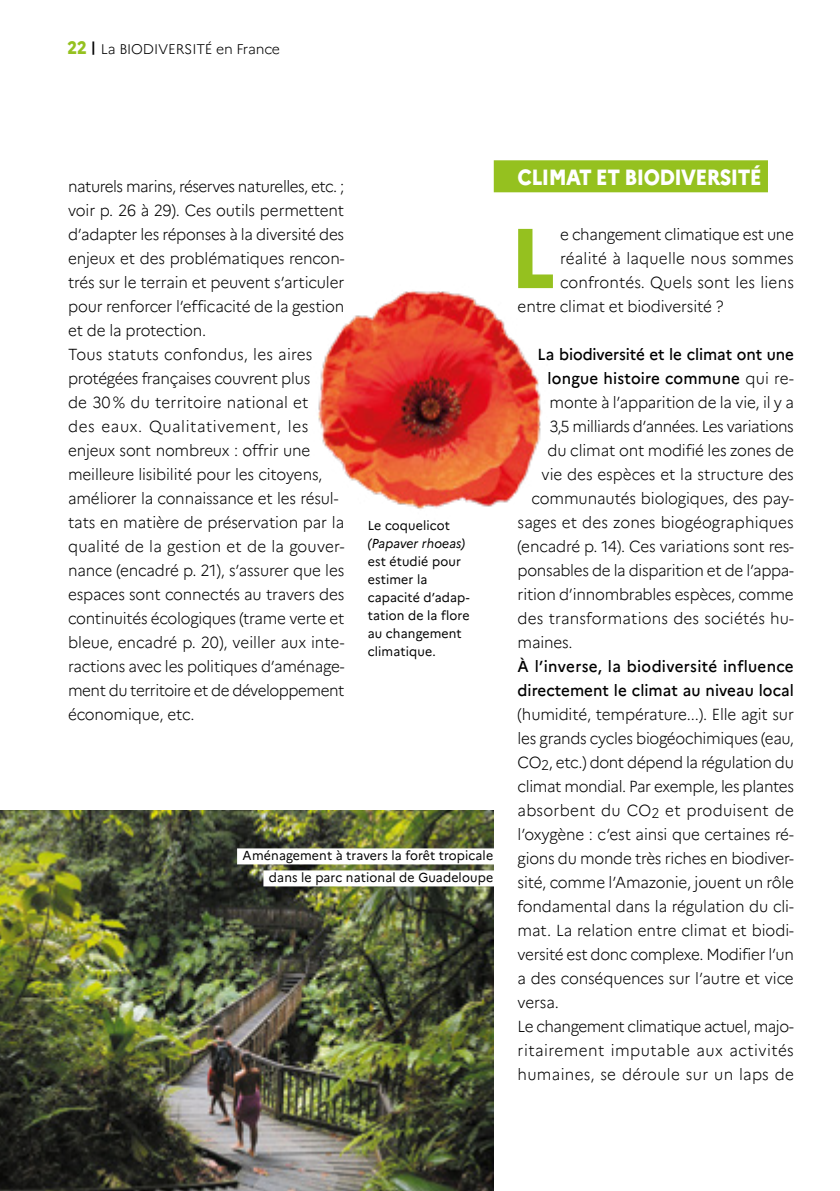
<style>
.page{position:relative;width:840px;height:1191px;background:#fff}
.page>*{position:absolute;margin:0;border:0;box-sizing:border-box;transform-origin:0 0}
.TEXTE_COURANT_Lettrine{font:800 84.6px "Marianne";color:#95c11f;scale:.95 1}
.TEXTE_COURANT_titre_1{font:800 22px "Marianne";letter-spacing:-.03em;color:#fff;scale:.9 1}
.t1{font:800 18px "Marianne";color:#95c11f;scale:.9 1}
.TXT_COURANT_ss_lettrine{font:300 16px/24px "Marianne";letter-spacing:-.01em;color:#000;text-align:justify;scale:.95 1}
.TEXTE_COURANT_Lettrine-2{font:300 16px "Marianne";letter-spacing:-.01em;color:#000;scale:.95 1}
.TXT_COURANT_ss_lettrine-2{font:300 16px "Marianne";letter-spacing:-.03em;color:#000;scale:.95 1}
.TXT_COURANT_ss_lettrine-3{font:300 16px "Marianne";letter-spacing:.01em;color:#000;scale:.95 1}
.TXT_COURANT_ss_lettrine-4{font:500 16px "Marianne";letter-spacing:-.01em;color:#000;scale:.95 1}
.TEXTE_COURANT_Lettrine-3{font:300 16px "Marianne";letter-spacing:.01em;color:#000;scale:.95 1}
.TXT_COURANT_ss_lettrine-5{font:500 16px "Marianne";letter-spacing:.01em;color:#000;scale:.95 1}
.TEXTE_COURANT_Lettrine-4{font:300 16px "Marianne";letter-spacing:.015em;color:#000;scale:.95 1}
.t2{font:300 14px "Marianne";letter-spacing:-.01em;color:#000}
.Légende{font:13px/18px "Marianne";letter-spacing:.01em;color:#000;scale:.95 1}
.Légende_2{font:13px "Marianne";letter-spacing:.01em;color:#000;scale:.95 1}
.s1{font-weight:700;font-size:14px;color:#000}
.s2{font-style:italic}
.s3{font-weight:300}
.s4{font-weight:500}
</style>
<div class="page">
<div style="left:493px;top:160px;width:274px;height:32px;background:#95c11f"></div>
<img style="left:0;top:810px;width:493px;height:381px">
<div style="left:237px;top:848px;width:261px;height:16px;background:#fff"></div>
<div style="left:263px;top:870px;width:235px;height:16px;background:#fff"></div>
<img style="left:318px;top:291px;width:224px;height:219px">
<p class="t1" style="left:67px;top:37px;width:33px">22 <span class="s1">|</span></p>
<p class="t2" style="left:101px;top:40px;width:180px">La BIODIVERSITÉ en France</p>
<p class="TXT_COURANT_ss_lettrine" style="left:68px;top:174px;width:292px">naturels marins, réserves naturelles, etc. ; voir p. 26 à 29). Ces outils permettent d’adapter les réponses à la diversité des enjeux et des problématiques rencon&shy;trés sur le terrain et peuvent s’articuler pour renforcer l’efficacité de la gestion et de la protection.</p>
<p class="TXT_COURANT_ss_lettrine" style="left:68px;top:342px;width:292px;text-align:left">Tous statuts confondus, les aires protégées françaises couvrent plus<br>de 30 % du territoire national et<br>des eaux. Qualitativement, les enjeux sont nombreux : offrir une meilleure lisibilité pour les citoyens, améliorer la connaissance et les résul&shy;tats en matière de préservation par la qualité de la gestion et de la gouver&shy;nance (encadré p. 21), s’assurer que les espaces sont connectés au travers des continuités écologiques (trame verte et bleue, encadré p. 20), veiller aux inte&shy;ractions avec les politiques d’aménage&shy;ment du territoire et de développement économique, etc.</p>
<p class="Légende" style="left:367px;top:516px;width:109px">Le coquelicot <span class="s2">(Papaver rhoeas) </span>est étudié pour estimer la capacité d’adap&shy;tation de la flore au changement climatique.</p>
<p class="Légende_2" style="left:242px;top:848px;width:265px">Aménagement à travers la forêt tropicale</p>
<p class="Légende_2" style="left:269px;top:870px;width:237px">dans le parc national de Guadeloupe</p>
<p class="TEXTE_COURANT_titre_1" style="left:517px;top:163px;width:272px">CLIMAT ET BIODIVERSITÉ</p>
<p class="TEXTE_COURANT_Lettrine" style="left:510px;top:206px;width:49px">L</p>
<p class="TEXTE_COURANT_Lettrine-2" style="left:559px;top:225px;width:247px">e changement climatique est une</p>
<p class="TEXTE_COURANT_Lettrine-4" style="left:559px;top:249px;width:247px">réalité à laquelle nous sommes</p>
<p class="TEXTE_COURANT_Lettrine-3" style="left:559px;top:273px;width:247px">confrontés. Quels sont les liens</p>
<p class="TEXTE_COURANT_Lettrine-2" style="left:517px;top:297px;width:218px">entre climat et biodiversité ?</p>
<p class="TXT_COURANT_ss_lettrine-4" style="left:537px;top:345px;width:271px">La biodiversité et le climat ont une</p>
<p class="TXT_COURANT_ss_lettrine-5" style="left:547px;top:369px;width:260px">longue histoire commune <span class="s3">qui re-</span></p>
<p class="TXT_COURANT_ss_lettrine" style="left:549px;top:390px;width:258px">monte à l’apparition de la vie, il y a</p>
<p class="TXT_COURANT_ss_lettrine-2" style="left:549px;top:417px;width:258px">3,5 milliards d’années. Les variations</p>
<p class="TXT_COURANT_ss_lettrine" style="left:547px;top:438px;width:260px">du climat ont modifié les zones de</p>
<p class="TXT_COURANT_ss_lettrine" style="left:541px;top:462px;width:267px">vie des espèces et la structure des</p>
<p class="TXT_COURANT_ss_lettrine" style="left:531px;top:486px;width:277px">communautés biologiques, des pay-</p>
<p class="TXT_COURANT_ss_lettrine" style="left:517px;top:510px;width:292px">sages et des zones biogéographiques</p>
<p class="TXT_COURANT_ss_lettrine" style="left:517px;top:534px;width:292px">(encadré p. 14). Ces variations sont res-</p>
<p class="TXT_COURANT_ss_lettrine" style="left:517px;top:558px;width:292px">ponsables de la disparition et de l’appa-</p>
<p class="TXT_COURANT_ss_lettrine" style="left:517px;top:582px;width:292px">rition d’innombrables espèces, comme</p>
<p class="TXT_COURANT_ss_lettrine-3" style="left:517px;top:609px;width:292px">des transformations des sociétés hu-</p>
<p class="TXT_COURANT_ss_lettrine" style="left:517px;top:630px;width:59px">maines.</p>
<p class="TXT_COURANT_ss_lettrine" style="left:517px;top:654px;width:292px"><span class="s4">À l’inverse, la biodiversité influence directement le climat au niveau local </span>(humidité, température...). Elle agit sur les grands cycles biogéochimiques (eau, CO<sub>2</sub>, etc.) dont dépend la régulation du climat mondial. Par exemple, les plantes absorbent du CO<sub>2</sub> et produisent de l’oxygène : c’est ainsi que certaines ré&shy;gions du monde très riches en biodiver&shy;sité, comme l’Amazonie, jouent un rôle fondamental dans la régulation du cli&shy;mat. La relation entre climat et biodi&shy;versité est donc complexe. Modifier l’un a des conséquences sur l’autre et vice versa.</p>
<p class="TXT_COURANT_ss_lettrine" style="left:517px;top:1014px;width:292px">Le changement climatique actuel, majo&shy;ritairement imputable aux activités humaines, se déroule sur un laps de</p>
</div>
